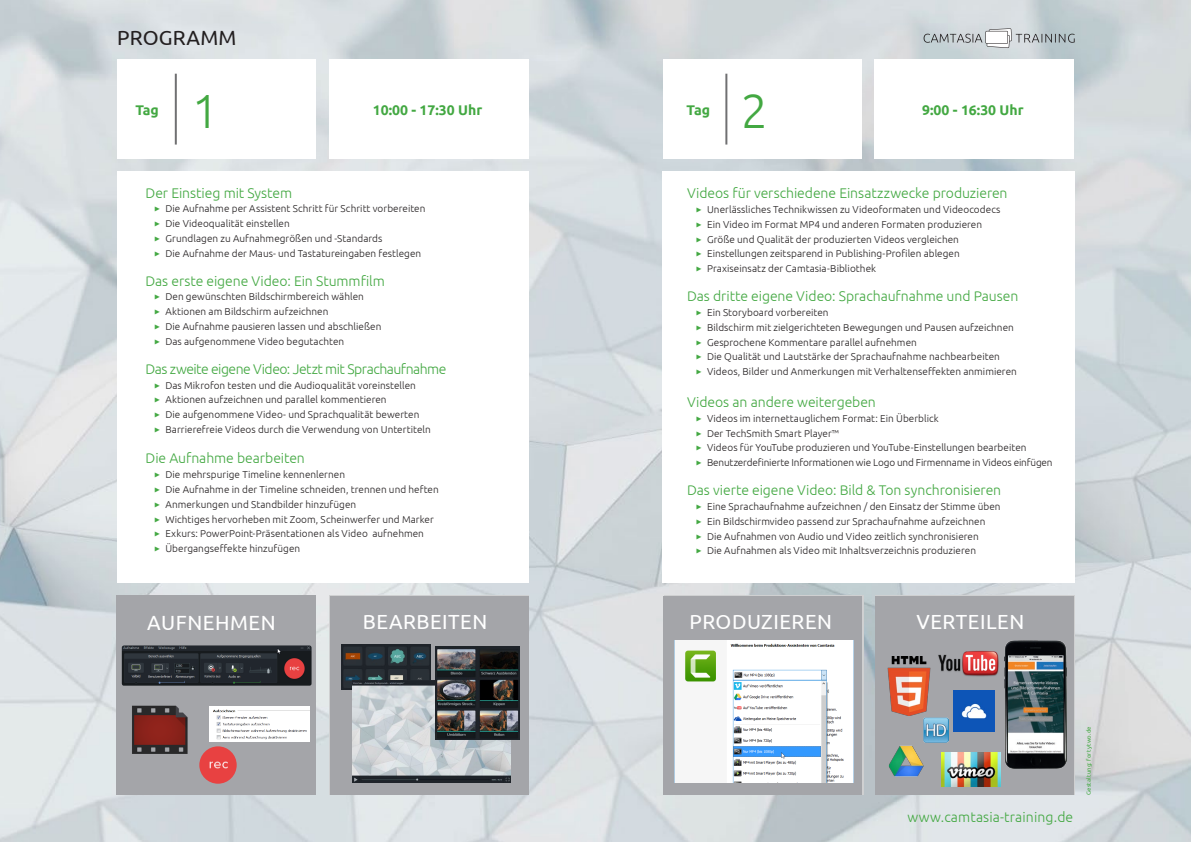
<style>
.page{position:relative;width:1191px;height:842px;background:#fff}
.page>*{position:absolute;margin:0;border:0;box-sizing:border-box;transform-origin:0 0}
.t1{font:300 48px "Ubuntu";color:#43a842}
.t2{font:20.5px "Ubuntu";letter-spacing:.025em;color:#fff}
.t3{font:20.5px "Ubuntu";letter-spacing:.01em;color:#231f20}
.t4{font:20.4px "Ubuntu";letter-spacing:.025em;color:#fff}
.t5{font:300 14px "Ubuntu";letter-spacing:-.005em;color:#43a842}
.t6{font:300 14px "Ubuntu";letter-spacing:-.035em;color:#43a842}
.t7{font:700 14px "Ubuntu";color:#43a842}
.t8{font:300 10px/14.8px "Ubuntu";letter-spacing:.005em;color:#231f20}
.t9{font:6px "Ubuntu";letter-spacing:.025em;color:#43a842}
</style>
<div class="page">
<img style="left:0;top:0;width:1191px;height:842px">
<div style="left:117px;top:596px;width:199px;height:199px;background:#a4a5a9"></div>
<div style="left:117px;top:171px;width:412px;height:411px;background:#fff"></div>
<div style="left:117px;top:59px;width:199px;height:100px;background:#fff"></div>
<div style="left:662px;top:59px;width:199px;height:100px;background:#fff"></div>
<div style="left:329px;top:59px;width:200px;height:100px;background:#fff"></div>
<div style="left:662px;top:171px;width:412px;height:412px;background:#fff"></div>
<div style="left:662px;top:596px;width:199px;height:198px;background:#a4a5a9"></div>
<div style="left:330px;top:596px;width:199px;height:198px;background:#a4a5a9"></div>
<div style="left:874px;top:59px;width:200px;height:100px;background:#fff"></div>
<hr style="left:175px;top:74px;width:2px;height:71px;background:#707072">
<hr style="left:725px;top:74px;width:2px;height:71px;background:#707072">
<img style="left:122px;top:645px;width:189px;height:41px">
<div style="left:210px;top:706px;width:100px;height:36px;background:#fff"></div>
<img style="left:213px;top:709px;width:97px;height:31px">
<div style="left:875px;top:596px;width:199px;height:198px;background:#a4a5a9"></div>
<img style="left:887px;top:656px;width:44px;height:59px">
<img style="left:1004px;top:641px;width:62px;height:127px">
<img style="left:938px;top:651px;width:61px;height:26px">
<img style="left:923px;top:718px;width:25px;height:25px">
<img style="left:941px;top:753px;width:59px;height:33px">
<img style="left:132px;top:705px;width:56px;height:49px">
<img style="left:888px;top:745px;width:36px;height:32px">
<img style="left:953px;top:691px;width:41px;height:40px">
<img style="left:199px;top:746px;width:38px;height:38px;border-radius:19px">
<img style="left:342px;top:644px;width:89px;height:45px">
<img style="left:353px;top:681px;width:157px;height:101px">
<img style="left:674px;top:641px;width:179px;height:141px">
<img style="left:435px;top:646px;width:84px;height:93px">
<svg style="left:923px;top:28px;width:151px;height:20px;background:#bec5c8"></svg>
<h2 class="t3" style="left:117px;top:25px;width:121px">PROGRAMM</h2>
<h3 class="t7" style="left:135px;top:101px;width:25px">Tag</h3>
<h1 class="t1" style="left:192px;top:82px;width:29px">1</h1>
<h3 class="t7" style="left:373px;top:101px;width:111px">10:00 - 17:30 Uhr</h3>
<h3 class="t7" style="left:686px;top:101px;width:25px">Tag</h3>
<h1 class="t1" style="left:741px;top:82px;width:29px">2</h1>
<h3 class="t7" style="left:922px;top:101px;width:103px">9:00 - 16:30 Uhr</h3>
<h3 class="t5" style="left:146px;top:184px;width:148px">Der Einstieg mit System</h3>
<p class="t8" style="left:165px;top:201px;width:261px">Die Aufnahme per Assistent Schritt für Schritt vorbereiten Die Videoqualität einstellen<br>Grundlagen zu Aufnahmegrößen und -Standards<br>Die Aufnahme der Maus- und Tastatureingaben festlegen</p>
<h3 class="t5" style="left:146px;top:272px;width:241px">Das erste eigene Video: Ein Stummfilm</h3>
<p class="t8" style="left:165px;top:289px;width:217px">Den gewünschten Bildschirmbereich wählen Aktionen am Bildschirm aufzeichnen<br>Die Aufnahme pausieren lassen und abschließen Das aufgenommene Video begutachten</p>
<h3 class="t6" style="left:146px;top:360px;width:302px">Das zweite eigene Video: Jetzt mit Sprachaufnahme</h3>
<p class="t8" style="left:165px;top:377px;width:267px">Das Mikrofon testen und die Audioqualität voreinstellen Aktionen aufzeichnen und parallel kommentieren<br>Die aufgenommene Video- und Sprachqualität bewerten Barrierefreie Videos durch die Verwendung von Untertiteln</p>
<h3 class="t5" style="left:146px;top:450px;width:161px">Die Aufnahme bearbeiten</h3>
<p class="t8" style="left:165px;top:467px;width:275px">Die mehrspurige Timeline kennenlernen<br>Die Aufnahme in der Timeline schneiden, trennen und heften Anmerkungen und Standbilder hinzufügen<br>Wichtiges hervorheben mit Zoom, Scheinwerfer und Marker Exkurs: PowerPoint-Präsentationen als Video aufnehmen Übergangseffekte hinzufügen</p>
<h3 class="t5" style="left:687px;top:185px;width:322px">Videos für verschiedene Einsatzzwecke produzieren</h3>
<p class="t8" style="left:707px;top:202px;width:295px">Unerlässliches Technikwissen zu Videoformaten und Videocodecs Ein Video im Format MP4 und anderen Formaten produzieren Größe und Qualität der produzierten Videos vergleichen Einstellungen zeitsparend in Publishing-Profilen ablegen Praxiseinsatz der Camtasia-Bibliothek</p>
<h3 class="t5" style="left:687px;top:288px;width:332px">Das dritte eigene Video: Sprachaufnahme und Pausen</h3>
<p class="t8" style="left:707px;top:305px;width:311px">Ein Storyboard vorbereiten<br>Bildschirm mit zielgerichteten Bewegungen und Pausen aufzeichnen Gesprochene Kommentare parallel aufnehmen<br>Die Qualität und Lautstärke der Sprachaufnahme nachbearbeiten Videos, Bilder und Anmerkungen mit Verhaltenseffekten anmimieren</p>
<h3 class="t5" style="left:687px;top:393px;width:190px">Videos an andere weitergeben</h3>
<p class="t8" style="left:707px;top:410px;width:347px">Videos im internettauglichem Format: Ein Überblick<br>Der TechSmith Smart Player™<br>Videos für YouTube produzieren und YouTube-Einstellungen bearbeiten Benutzerdefinierte Informationen wie Logo und Firmenname in Videos einfügen</p>
<h3 class="t5" style="left:687px;top:482px;width:315px">Das vierte eigene Video: Bild &amp; Ton synchronisieren</h3>
<p class="t8" style="left:707px;top:499px;width:295px">Eine Sprachaufnahme aufzeichnen / den Einsatz der Stimme üben Ein Bildschirmvideo passend zur Sprachaufnahme aufzeichnen Die Aufnahmen von Audio und Video zeitlich synchronisieren<br>Die Aufnahmen als Video mit Inhaltsverzeichnis produzieren</p>
<h2 class="t2" style="left:147px;top:610px;width:130px">AUFNEHMEN</h2>
<h3 class="t4" style="left:363px;top:610px;width:126px">BEARBEITEN</h3>
<h3 class="t4" style="left:689px;top:610px;width:144px">PRODUZIEREN</h3>
<h3 class="t4" style="left:916px;top:610px;width:109px">VERTEILEN</h3>
<h3 class="t5" style="left:907px;top:809px;width:167px">www.camtasia-training.de</h3>
<p class="t9" style="left:1085px;top:795px;width:70px;rotate:-90deg">Gestaltung: fortytwo.de</p>
</div>
